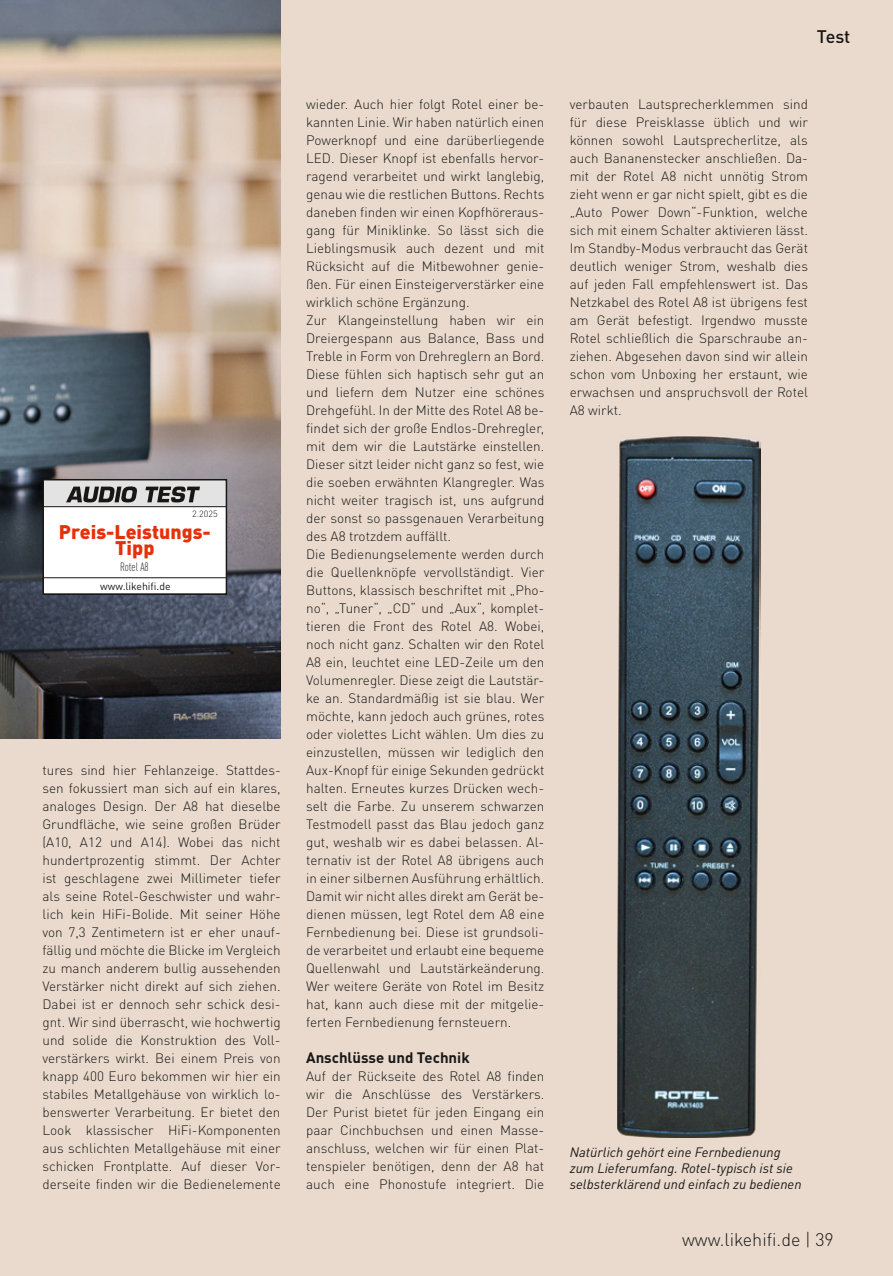
<style>
.page{position:relative;width:893px;height:1276px;background:#e9dacd}
.page>*{position:absolute;margin:0;border:0;box-sizing:border-box;transform-origin:0 0}
.t1{font:900 19.5px/15.9px "DINOT";color:#e63009;text-align:center}
.t2{font:300 18px "DINOT";color:#181716}
.t3{font:500 18px "DINOT";color:#181716}
.t4{font:700 15px "DINOT";color:#181716}
.t5{font:300 13.5px/18px "DINOT";color:#181716;text-align:justify}
.t6{font:italic 13.5px/16.2px "DINOT";color:#181716}
.t7{font:300 condensed 12px "DINOT";color:#181716}
.t8{font:10.5px "DINOT";color:#181716}
.t9{font:300 9px "DINOT";color:#181716}
</style>
<div class="page">
<img style="left:0;top:0;width:281px;height:739px">
<img style="left:617px;top:436px;width:143px;height:701px">
<div style="left:43px;top:480px;width:183px;height:114px;background:#fff"></div>
<svg style="left:45px;top:577px;width:179px;height:2px"></svg>
<div style="left:42px;top:479px;width:185px;height:116px;border:2px solid #181716"></div>
<svg style="left:43px;top:480px;width:183px;height:27px;background:#a8a7a7"></svg>
<p class="t9" style="left:192px;top:507px;width:27px">2.2025</p>
<h1 class="t1" style="left:59px;top:522px;width:153px">Preis-Leistungs-<br>Tipp</h1>
<p class="t7" style="left:120px;top:559px;width:30px">Rotel A8</p>
<p class="t8" style="left:100px;top:578px;width:72px">www.likehifi.de</p>
<p class="t5" style="left:42px;top:760px;width:240px">tures sind hier Fehlanzeige. Stattdes&shy;sen fokussiert man sich auf ein klares, analoges Design. Der A8 hat dieselbe Grundfläche, wie seine großen Brüder (A10, A12 und A14). Wobei das nicht hundertprozentig stimmt. Der Achter ist geschlagene zwei Millimeter tiefer als seine Rotel-Geschwister und wahr&shy;lich kein HiFi-Bolide. Mit seiner Höhe von 7,3 Zentimetern ist er eher unauf&shy;fällig und möchte die Blicke im Vergleich zu manch anderem bullig aussehenden Verstärker nicht direkt auf sich ziehen.<br>Dabei ist er dennoch sehr schick desi&shy;gnt. Wir sind überrascht, wie hochwertig und solide die Konstruktion des Voll&shy;verstärkers wirkt. Bei einem Preis von knapp 400 Euro bekommen wir hier ein stabiles Metallgehäuse von wirklich lo&shy;benswerter Verarbeitung. Er bietet den Look klassischer HiFi-Komponenten aus schlichten Metallgehäuse mit einer schicken Frontplatte. Auf dieser Vor&shy;derseite finden wir die Bedienelemente</p>
<p class="t5" style="left:306px;top:94px;width:240px;text-align:left">wieder. Auch hier folgt Rotel einer be&shy;kannten Linie. Wir haben natürlich einen Powerknopf und eine darüberliegende LED. Dieser Knopf ist ebenfalls hervor&shy;ragend verarbeitet und wirkt langlebig, genau wie die restlichen Buttons. Rechts daneben finden wir einen Kopfhöreraus&shy;gang für Miniklinke. So lässt sich die Lieblingsmusik auch dezent und mit Rücksicht auf die Mitbewohner genie&shy;ßen. Für einen Einsteigerverstärker eine wirklich schöne Ergänzung.<br>Zur Klangeinstellung haben wir ein Dreiergespann aus Balance, Bass und Treble in Form von Drehreglern an Bord.<br>Diese fühlen sich haptisch sehr gut an und liefern dem Nutzer eine schönes Drehgefühl. In der Mitte des Rotel A8 be&shy;findet sich der große Endlos-Drehregler, mit dem wir die Lautstärke einstellen.<br>Dieser sitzt leider nicht ganz so fest, wie die soeben erwähnten Klangregler. Was nicht weiter tragisch ist, uns aufgrund der sonst so passgenauen Verarbeitung des A8 trotzdem auffällt.<br>Die Bedienungselemente werden durch die Quellenknöpfe vervollständigt. Vier Buttons, klassisch beschriftet mit „Pho&shy;no“, „Tuner“, „CD“ und „Aux“, komplet&shy;tieren die Front des Rotel A8. Wobei, noch nicht ganz. Schalten wir den Rotel A8 ein, leuchtet eine LED-Zeile um den Volumenregler. Diese zeigt die Lautstär&shy;ke an. Standardmäßig ist sie blau. Wer möchte, kann jedoch auch grünes, rotes oder violettes Licht wählen. Um dies zu einzustellen, müssen wir lediglich den Aux-Knopf für einige Sekunden gedrückt halten. Erneutes kurzes Drücken wech&shy;selt die Farbe. Zu unserem schwarzen Testmodell passt das Blau jedoch ganz gut, weshalb wir es dabei belassen. Al&shy;ternativ ist der Rotel A8 übrigens auch in einer silbernen Ausführung erhältlich.<br>Damit wir nicht alles direkt am Gerät be&shy;dienen müssen, legt Rotel dem A8 eine Fernbedienung bei. Diese ist grundsoli&shy;de verarbeitet und erlaubt eine bequeme Quellenwahl und Lautstärkeänderung.<br>Wer weitere Geräte von Rotel im Besitz hat, kann auch diese mit der mitgelie&shy;ferten Fernbedienung fernsteuern.</p>
<p class="t4" style="left:306px;top:1046px;width:165px">Anschlüsse und Technik</p>
<p class="t5" style="left:306px;top:1066px;width:240px">Auf der Rückseite des Rotel A8 finden wir die Anschlüsse des Verstärkers.<br>Der Purist bietet für jeden Eingang ein paar Cinchbuchsen und einen Masse&shy;anschluss, welchen wir für einen Plat&shy;tenspieler benötigen, denn der A8 hat auch eine Phonostufe integriert. Die</p>
<h2 class="t3" style="left:817px;top:23px;width:35px">Test</h2>
<p class="t5" style="left:570px;top:94px;width:240px">verbauten Lautsprecherklemmen sind für diese Preisklasse üblich und wir können sowohl Lautsprecherlitze, als auch Bananenstecker anschließen. Da&shy;mit der Rotel A8 nicht unnötig Strom zieht wenn er gar nicht spielt, gibt es die „Auto Power Down“-Funktion, welche sich mit einem Schalter aktivieren lässt.<br>Im Standby-Modus verbraucht das Gerät deutlich weniger Strom, weshalb dies auf jeden Fall empfehlenswert ist. Das Netzkabel des Rotel A8 ist übrigens fest am Gerät befestigt. Irgendwo musste Rotel schließlich die Sparschraube an&shy;ziehen. Abgesehen davon sind wir allein schon vom Unboxing her erstaunt, wie erwachsen und anspruchsvoll der Rotel A8 wirkt.</p>
<p class="t6" style="left:570px;top:1142px;width:233px">Natürlich gehört eine Fernbedienung zum Lieferumfang. Rotel-typisch ist sie selbsterklärend und einfach zu bedienen</p>
<h2 class="t2" style="left:682px;top:1226px;width:153px">www.likehifi.de | 39</h2>
</div>
